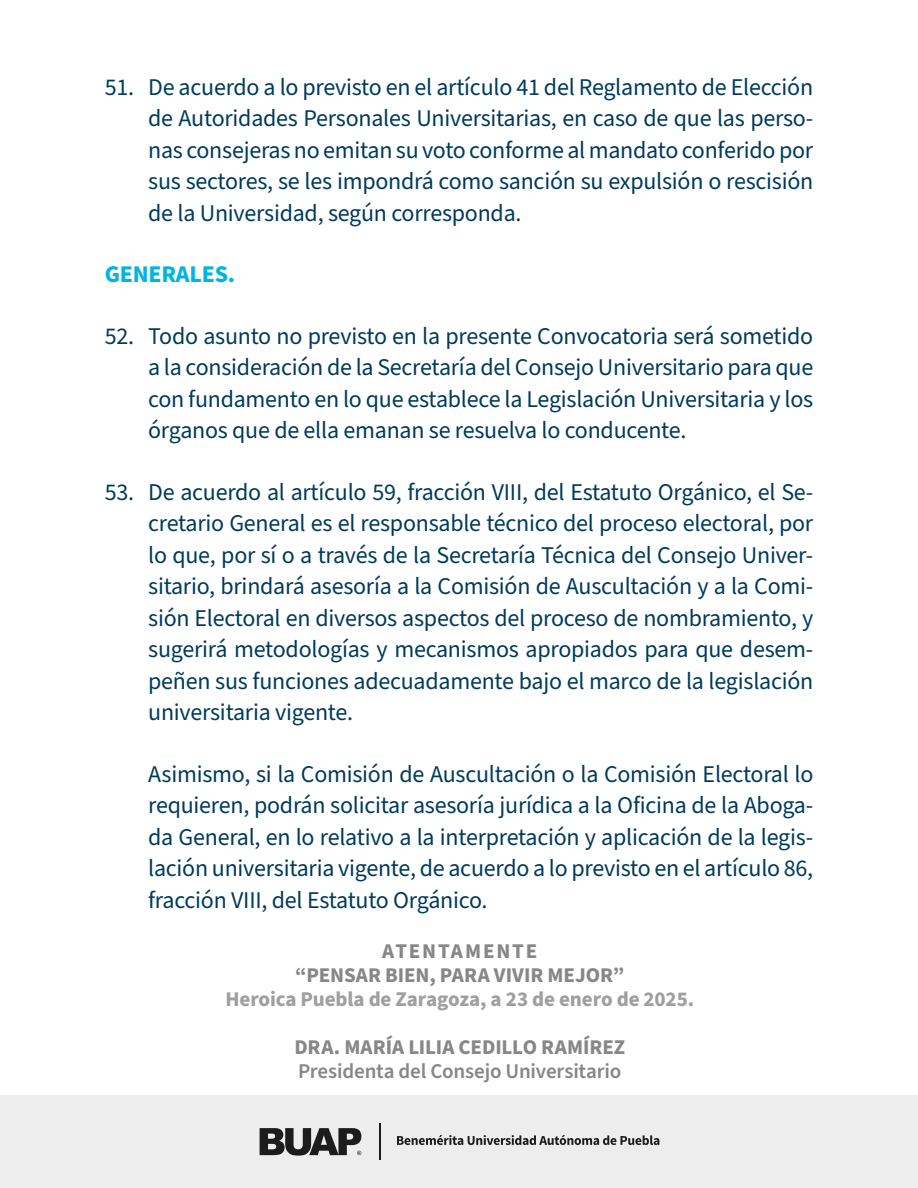
<style>
.page{position:relative;width:918px;height:1188px;background:#fff}
.page>*{position:absolute;margin:0;border:0;box-sizing:border-box;transform-origin:0 0}
.viñeta_S_N{font:24px/31.5px "Source Sans Pro";letter-spacing:-.01em;color:#003b5c;text-align:justify}
.Título_azul_claro{font:700 24px "Source Sans Pro";letter-spacing:-.01em;color:#00b5e2}
.t1{font:700 21px "Source Sans Pro";color:#878787}
.t2{font:700 21px "Source Sans Pro";letter-spacing:-.005em;color:#9f9f9f}
.t3{font:600 21px "Source Sans Pro";letter-spacing:-.01em;color:#878787}
.t4{font:700 21px "Source Sans Pro";letter-spacing:.085em;color:#878787}
</style>
<div class="page">
<div style="left:0;top:1096px;width:918px;height:92px;background:#ededed"></div>
<svg style="left:260px;top:1128px;width:101px;height:28px"></svg>
<hr style="left:379px;top:1124px;width:1px;height:36px;background:#1c1c1c">
<svg style="left:397px;top:1135px;width:262px;height:10px"></svg>
<p class="viñeta_S_N" style="left:148px;top:72px;width:667px;text-indent:-44px">51. De acuerdo a lo previsto en el artículo 41 del Reglamento de Elección de Autoridades Personales Universitarias, en caso de que las perso&shy;nas consejeras no emitan su voto conforme al mandato conferido por sus sectores, se les impondrá como sanción su expulsión o rescisión de la Universidad, según corresponda.</p>
<p class="Título_azul_claro" style="left:105px;top:258px;width:132px">GENERALES.</p>
<p class="viñeta_S_N" style="left:148px;top:321px;width:667px;text-indent:-44px">52. Todo asunto no previsto en la presente Convocatoria será sometido a la consideración de la Secretaría del Consejo Universitario para que con fundamento en lo que establece la Legislación Universitaria y los órganos que de ella emanan se resuelva lo conducente.</p>
<p class="viñeta_S_N" style="left:148px;top:477px;width:667px;text-indent:-44px">53. De acuerdo al artículo 59, fracción VIII, del Estatuto Orgánico, el Se&shy;cretario General es el responsable técnico del proceso electoral, por lo que, por sí o a través de la Secretaría Técnica del Consejo Univer&shy;sitario, brindará asesoría a la Comisión de Auscultación y a la Comi&shy;sión Electoral en diversos aspectos del proceso de nombramiento, y sugerirá metodologías y mecanismos apropiados para que desem&shy;peñen sus funciones adecuadamente bajo el marco de la legislación universitaria vigente.</p>
<p class="viñeta_S_N" style="left:148px;top:759px;width:667px">Asimismo, si la Comisión de Auscultación o la Comisión Electoral lo requieren, podrán solicitar asesoría jurídica a la Oficina de la Aboga&shy;da General, en lo relativo a la interpretación y aplicación de la legis&shy;lación universitaria vigente, de acuerdo a lo previsto en el artículo 86, fracción VIII, del Estatuto Orgánico.</p>
<p class="t4" style="left:382px;top:936px;width:157px">ATENTAMENTE</p>
<p class="t1" style="left:295px;top:960px;width:331px">“PENSAR BIEN, PARA VIVIR MEJOR”</p>
<p class="t2" style="left:225px;top:984px;width:470px">Heroica Puebla de Zaragoza, a 23 de enero de 2025.</p>
<p class="t1" style="left:294px;top:1032px;width:332px">DRA. MARÍA LILIA CEDILLO RAMÍREZ</p>
<p class="t3" style="left:298px;top:1057px;width:325px">Presidenta del Consejo Universitario</p>
</div>
